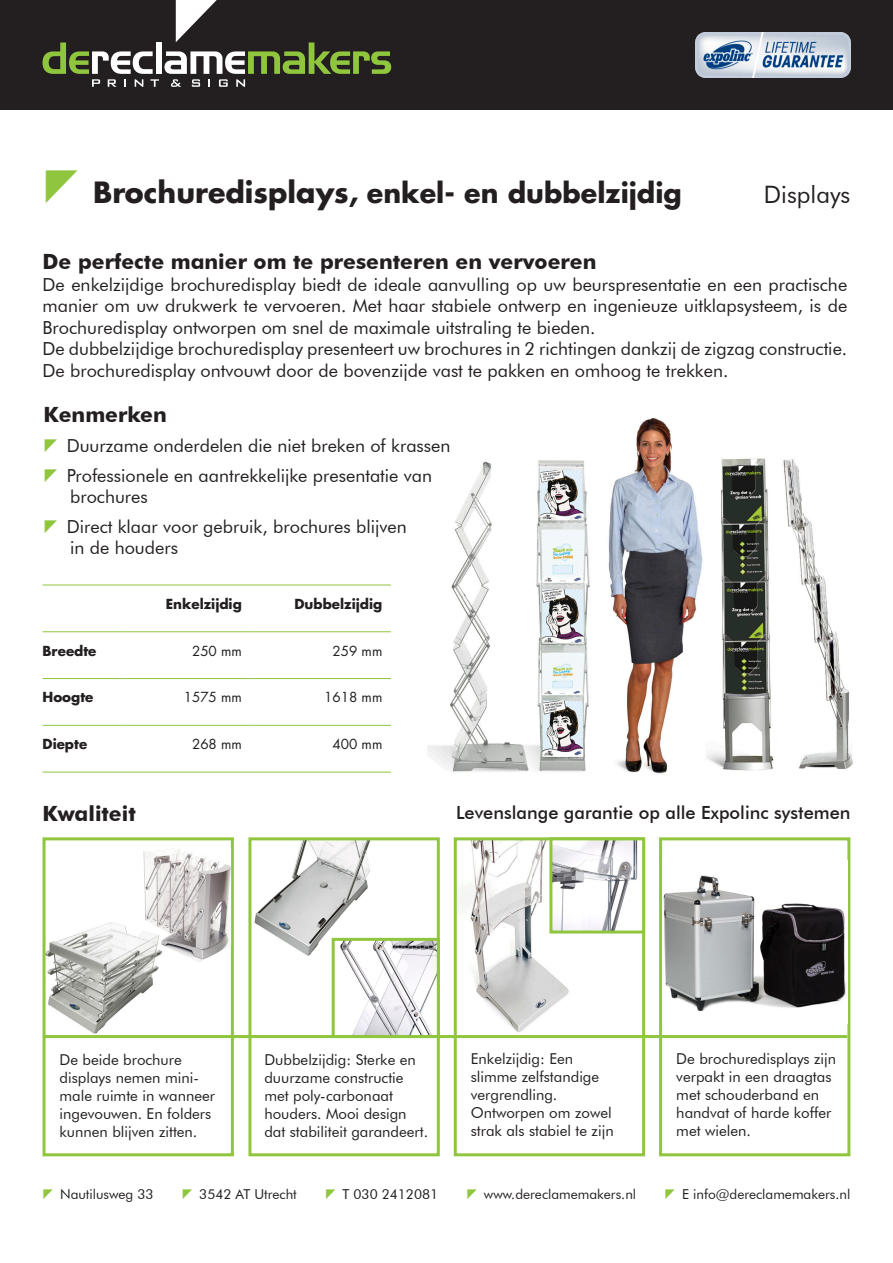
<style>
.page{position:relative;width:893px;height:1263px;background:#fff}
.page>*{position:absolute;margin:0;border:0;box-sizing:border-box;transform-origin:0 0}
.t1{font:700 27px "Futura Std";color:#231f20}
.t2{font:24px "Futura BT";color:#231f20}
.t3{font:700 21px "Futura BT";color:#231f20}
.t4{font:500 18.15px "Futura BT";color:#231f20}
.t5{font:18px/21.6px "Futura BT";color:#231f20;text-align:justify}
.t6{font:15px/18px "Futura BT";color:#231f20}
.t7{font:13.65px "Futura BT";color:#231f20}
.t8{font:700 13.5px "Futura Std";color:#231f20}
.t9{font:13.5px "Futura Std";color:#231f20}
.s1{font-family:"Reclamemakers Driehoek";font-weight:400;font-size:46.5px;color:#8fc63e}
.s2{font-size:28.5px}
.s3{font-family:"Reclamemakers Driehoek";color:#8fc63e}
</style>
<div class="page">
<div style="left:0;top:0;width:893px;height:109px;background:#231f20"></div>
<svg style="left:43px;top:0;width:348px;height:87px"></svg>
<img style="left:47px;top:922px;width:112px;height:112px">
<div style="left:43px;top:837px;width:191px;height:319px;border:3px solid #8fc63e"></div>
<svg style="left:248px;top:837px;width:192px;height:320px"></svg>
<svg style="left:453px;top:837px;width:193px;height:320px"></svg>
<div style="left:458px;top:1037px;width:183px;height:114px;background:#fff"></div>
<svg style="left:659px;top:837px;width:192px;height:320px"></svg>
<div style="left:664px;top:1037px;width:183px;height:114px;background:#fff"></div>
<hr style="left:44px;top:1035px;width:803px;height:3px;background:#8fc63e">
<img style="left:143px;top:847px;width:88px;height:115px">
<svg style="left:330px;top:936px;width:110px;height:103px"></svg>
<svg style="left:548px;top:837px;width:98px;height:98px"></svg>
<img style="left:427px;top:418px;width:426px;height:356px">
<img style="left:695px;top:33px;width:155px;height:45px">
<hr style="left:43px;top:585px;width:83px;height:1px;background:#8fc63e">
<hr style="left:126px;top:585px;width:124px;height:1px;background:#8fc63e">
<hr style="left:250px;top:585px;width:141px;height:1px;background:#8fc63e">
<hr style="left:43px;top:631px;width:83px;height:1px;background:#8fc63e">
<hr style="left:126px;top:631px;width:124px;height:1px;background:#8fc63e">
<hr style="left:250px;top:631px;width:141px;height:1px;background:#8fc63e">
<hr style="left:43px;top:678px;width:83px;height:1px;background:#8fc63e">
<hr style="left:126px;top:678px;width:124px;height:1px;background:#8fc63e">
<hr style="left:250px;top:678px;width:141px;height:1px;background:#8fc63e">
<hr style="left:43px;top:725px;width:83px;height:1px;background:#8fc63e">
<hr style="left:126px;top:725px;width:124px;height:1px;background:#8fc63e">
<hr style="left:250px;top:725px;width:141px;height:1px;background:#8fc63e">
<hr style="left:43px;top:772px;width:83px;height:1px;background:#8fc63e">
<hr style="left:126px;top:772px;width:124px;height:1px;background:#8fc63e">
<hr style="left:250px;top:772px;width:141px;height:1px;background:#8fc63e">
<img style="left:662px;top:860px;width:185px;height:164px">
<p class="t1" style="left:43px;top:175px;width:641px"><span class="s1">A</span> <span class="s2">Brochuredisplays,</span> enkel- en dubbelzijdig</p>
<p class="t2" style="left:764px;top:180px;width:88px">Displays</p>
<p class="t3" style="left:43px;top:249px;width:555px">De perfecte manier om te presenteren en vervoeren</p>
<p class="t5" style="left:43px;top:273px;width:806px">De enkelzijdige brochuredisplay biedt de ideale aanvulling op uw beurspresentatie en een practische manier om uw drukwerk te vervoeren. Met haar stabiele ontwerp en ingenieuze uitklapsysteem, is de Brochuredisplay ontworpen om snel de maximale uitstraling te bieden.</p>
<p class="t5" style="left:43px;top:338px;width:806px">De dubbelzijdige brochuredisplay presenteert uw brochures in 2 richtingen dankzij de zigzag constructie.<br>De brochuredisplay ontvouwt door de bovenzijde vast te pakken en omhoog te trekken.</p>
<p class="t3" style="left:44px;top:402px;width:125px">Kenmerken</p>
<p class="t5" style="left:44px;top:435px;width:408px"><span class="s3">A</span> Duurzame onderdelen die niet breken of krassen</p>
<p class="t5" style="left:44px;top:465px;width:390px"><span class="s3">A</span> Professionele en aantrekkelijke presentatie van</p>
<p class="t5" style="left:70px;top:486px;width:79px">brochures</p>
<p class="t5" style="left:44px;top:516px;width:365px"><span class="s3">A</span> Direct klaar voor gebruik, brochures blijven</p>
<p class="t5" style="left:70px;top:537px;width:109px">in de houders</p>
<p class="t8" style="left:166px;top:595px;width:78px">Enkelzijdig</p>
<p class="t8" style="left:294px;top:595px;width:89px">Dubbelzijdig</p>
<p class="t8" style="left:43px;top:642px;width:56px">Breedte</p>
<p class="t9" style="left:192px;top:642px;width:51px">250 mm</p>
<p class="t9" style="left:333px;top:642px;width:51px">259 mm</p>
<p class="t8" style="left:43px;top:688px;width:52px">Hoogte</p>
<p class="t9" style="left:184px;top:689px;width:60px">1575 mm</p>
<p class="t9" style="left:324px;top:689px;width:60px">1618 mm</p>
<p class="t8" style="left:43px;top:735px;width:46px">Diepte</p>
<p class="t9" style="left:192px;top:736px;width:51px">268 mm</p>
<p class="t9" style="left:333px;top:736px;width:51px">400 mm</p>
<p class="t3" style="left:43px;top:800px;width:95px">Kwaliteit</p>
<p class="t4" style="left:456px;top:801px;width:396px">Levenslange garantie op alle Expolinc systemen</p>
<p class="t6" style="left:60px;top:1050px;width:157px">De beide brochure displays nemen mini&shy;male ruimte in wanneer ingevouwen. En folders kunnen blijven zitten.</p>
<p class="t6" style="left:264px;top:1050px;width:165px">Dubbelzijdig: Sterke en duurzame constructie met poly-carbonaat houders. Mooi design dat stabiliteit garandeert.</p>
<p class="t6" style="left:471px;top:1049px;width:144px">Enkelzijdig: Een slimme zelfstandige vergrendling.<br>Ontworpen om zowel strak als stabiel te zijn</p>
<p class="t6" style="left:676px;top:1049px;width:161px">De brochuredisplays zijn verpakt in een draagtas met schouderband en handvat of harde koffer met wielen.</p>
<p class="t7" style="left:43px;top:1186px;width:113px"><span class="s3">A</span> Nautilusweg 33</p>
<p class="t7" style="left:182px;top:1186px;width:117px"><span class="s3">A</span> 3542 AT Utrecht</p>
<p class="t7" style="left:325px;top:1186px;width:115px"><span class="s3">A</span> T 030 2412081</p>
<p class="t7" style="left:466px;top:1186px;width:171px"><span class="s3">A</span> www.dereclamemakers.nl</p>
<p class="t7" style="left:664px;top:1186px;width:187px"><span class="s3">A</span> E info@dereclamemakers.nl</p>
</div>
